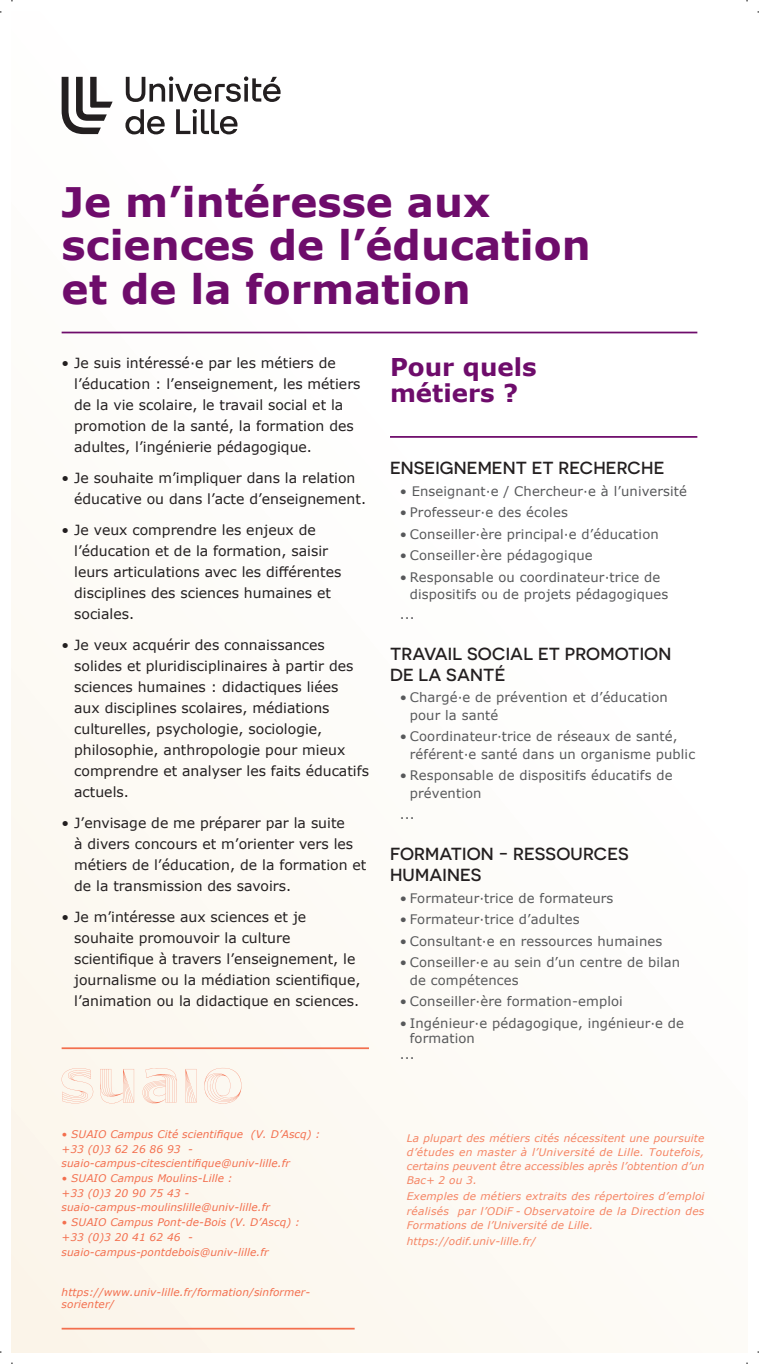
<style>
.page{position:relative;width:759px;height:1364px;background:#fff}
.page>*{position:absolute;margin:0;border:0;box-sizing:border-box;transform-origin:0 0}
.t1{font:700 40.6px/43.6px "Verdana";color:#6e0c6b}
.t2{font:700 24.5px/26.2px "Verdana";color:#6e0c6b}
.t3{font:500 17.5px/21px "Novecentosanswide";letter-spacing:.01em;color:#231f20}
.t4{font:14px/21px "Verdana";color:#231f20}
.t5{font:13.12px/17.5px "Verdana";letter-spacing:.01em;color:#57585a}
.t6{font:italic 10.5px/14.7px "Verdana";letter-spacing:.01em;color:#f36f4e}
.t7{font:italic 10.5px/14px "Verdana";letter-spacing:.01em;color:#f58463;text-align:justify}
</style>
<div class="page">
<div style="left:12px;top:12px;width:734px;height:1339px;background:#fdfcfa"></div>
<hr style="left:62px;top:1327px;width:292px;height:2px;background:#f36f4e">
<hr style="left:62px;top:1047px;width:307px;height:2px;background:#f36f4e">
<svg style="left:62px;top:77px;width:50px;height:57px"></svg>
<svg style="left:125px;top:76px;width:155px;height:58px"></svg>
<svg style="left:61px;top:1067px;width:180px;height:36px"></svg>
<hr style="left:62px;top:331px;width:635px;height:2px;background:#6e0c6b">
<hr style="left:390px;top:436px;width:307px;height:2px;background:#6e0c6b">
<h1 class="t1" style="left:62px;top:179px;width:530px">Je m’intéresse aux sciences de l’éducation et de la formation</h1>
<p class="t4" style="left:74px;top:352px;width:288px;text-indent:-13px">• Je suis intéressé·e par les métiers de l’éducation : l’enseignement, les métiers de la vie scolaire, le travail social et la promotion de la santé, la formation des adultes, l’ingénierie pédagogique.</p>
<p class="t4" style="left:74px;top:467px;width:293px;text-indent:-13px">• Je souhaite m’impliquer dans la relation éducative ou dans l’acte d’enseignement.</p>
<p class="t4" style="left:74px;top:519px;width:268px;text-indent:-13px">• Je veux comprendre les enjeux de l’éducation et de la formation, saisir leurs articulations avec les différentes disciplines des sciences humaines et sociales.</p>
<p class="t4" style="left:74px;top:634px;width:296px;text-indent:-13px">• Je veux acquérir des connaissances solides et pluridisciplinaires à partir des sciences humaines : didactiques liées<br>aux disciplines scolaires, médiations culturelles, psychologie, sociologie, philosophie, anthropologie pour mieux comprendre et analyser les faits éducatifs actuels.</p>
<p class="t4" style="left:74px;top:812px;width:293px;text-indent:-13px">• J’envisage de me préparer par la suite<br>à divers concours et m’orienter vers les métiers de l’éducation, de la formation et de la transmission des savoirs.</p>
<p class="t4" style="left:74px;top:906px;width:288px;text-indent:-13px">• Je m’intéresse aux sciences et je souhaite promouvoir la culture scientifique à travers l’enseignement, le journalisme ou la médiation scientifique, l’animation ou la didactique en sciences.</p>
<h2 class="t2" style="left:390px;top:353px;width:148px">Pour quels métiers ?</h2>
<p class="t3" style="left:390px;top:457px;width:275px">ENSEIGNEMENT ET RECHERCHE</p>
<p class="t5" style="left:399px;top:482px;width:288px">• Enseignant·e / Chercheur·e à l’université</p>
<p class="t5" style="left:399px;top:503px;width:169px">• Professeur·e des écoles</p>
<p class="t5" style="left:399px;top:525px;width:260px">• Conseiller·ère principal·e d’éducation</p>
<p class="t5" style="left:399px;top:546px;width:194px">• Conseiller·ère pédagogique</p>
<p class="t5" style="left:409px;top:568px;width:260px;text-indent:-10px">• Responsable ou coordinateur·trice de dispositifs ou de projets pédagogiques</p>
<p class="t5" style="left:399px;top:605px;width:16px">...</p>
<p class="t3" style="left:390px;top:643px;width:282px">TRAVAIL SOCIAL ET PROMOTION<br>DE LA SANTÉ</p>
<p class="t5" style="left:409px;top:688px;width:259px;text-indent:-10px">• Chargé·e de prévention et d’éducation pour la santé</p>
<p class="t5" style="left:409px;top:727px;width:286px;text-indent:-10px">• Coordinateur·trice de réseaux de santé, référent·e santé dans un organisme public</p>
<p class="t5" style="left:409px;top:766px;width:264px;text-indent:-10px">• Responsable de dispositifs éducatifs de prévention</p>
<p class="t5" style="left:399px;top:805px;width:16px">...</p>
<p class="t3" style="left:390px;top:843px;width:240px">FORMATION - RESSOURCES<br>HUMAINES</p>
<p class="t5" style="left:399px;top:888px;width:215px">• Formateur·trice de formateurs</p>
<p class="t5" style="left:399px;top:910px;width:181px">• Formateur·trice d’adultes</p>
<p class="t5" style="left:399px;top:931px;width:264px">• Consultant·e en ressources humaines</p>
<p class="t5" style="left:409px;top:953px;width:272px;text-indent:-10px">• Conseiller·e au sein d’un centre de bilan de compétences</p>
<p class="t5" style="left:399px;top:992px;width:224px">• Conseiller·ère formation-emploi</p>
<p class="t5" style="left:399px;top:1013px;width:285px">• Ingénieur·e pédagogique, ingénieur·e de</p>
<p class="t5" style="left:409px;top:1029px;width:66px">formation</p>
<p class="t5" style="left:399px;top:1045px;width:16px">...</p>
<p class="t6" style="left:62px;top:1126px;width:260px">• SUAIO Campus Cité scientifique (V. D’Ascq) : +33 (0)3 62 26 86 93 - suaio-campus-citescientifique@univ-lille.fr</p>
<p class="t6" style="left:62px;top:1170px;width:210px">• SUAIO Campus Moulins-Lille :<br>+33 (0)3 20 90 75 43 - suaio-campus-moulinslille@univ-lille.fr</p>
<p class="t6" style="left:62px;top:1214px;width:239px">• SUAIO Campus Pont-de-Bois (V. D’Ascq) : +33 (0)3 20 41 62 46 - suaio-campus-pontdebois@univ-lille.fr</p>
<p class="t6" style="left:62px;top:1285px;width:250px;line-height:12.2px">https://www.univ-lille.fr/formation/sinformer&shy;sorienter/</p>
<p class="t7" style="left:406px;top:1130px;width:299px">La plupart des métiers cités nécessitent une poursuite d’études en master à l’Université de Lille. Toutefois, certains peuvent être accessibles après l’obtention d’un Bac+ 2 ou 3.</p>
<p class="t7" style="left:406px;top:1188px;width:299px">Exemples de métiers extraits des répertoires d’emploi réalisés par l’ODiF - Observatoire de la Direction des Formations de l’Université de Lille.</p>
<p class="t7" style="left:406px;top:1234px;width:130px">https://odif.univ-lille.fr/</p>
</div>
